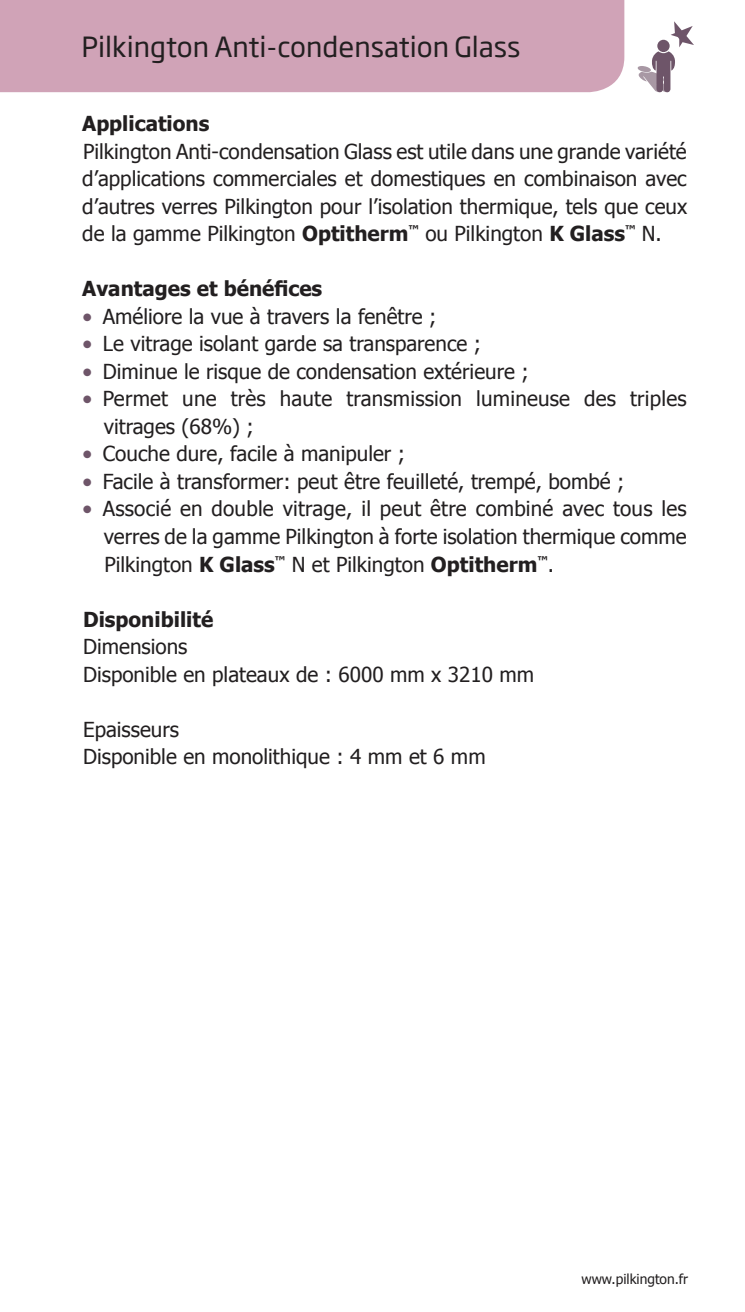
<style>
.page{position:relative;width:745px;height:1312px;background:#fff}
.page>*{position:absolute;margin:0;border:0;box-sizing:border-box;transform-origin:0 0}
.t1{font:27.5px "Soho Gothic Pro";color:#221f20}
.t2{font:20.5px/27.5px "Tahoma";color:#221f20}
.t3{font:700 20.5px "Tahoma";color:#221f20}
.t4{font:13.75px "Tahoma";color:#221f20}
.s1{font-weight:700}
</style>
<div class="page">
<div style="left:0;top:0;width:624px;height:92px;background:#d0a3b7"></div>
<svg style="left:637px;top:21px;width:56px;height:71px"></svg>
<div style="left:657px;top:40px;width:12px;height:12px;background:#6e5569;border-radius:50%"></div>
<h1 class="t1" style="left:81px;top:26px;width:440px">Pilkington Anti-condensation Glass</h1>
<p class="t3" style="left:82px;top:109px;width:129px">Applications</p>
<p class="t2" style="left:82px;top:136px;width:606px;text-align:justify">Pilkington Anti-condensation Glass est utile dans une grande variété d’applications commerciales et domestiques en combinaison avec d’autres verres Pilkington pour l’isolation thermique, tels que ceux de la gamme Pilkington <span class="s1">Optitherm</span><sup>™</sup> ou Pilkington <span class="s1">K Glass</span><sup>™</sup> N.</p>
<p class="t3" style="left:82px;top:274px;width:241px">Avantages et bénéfices</p>
<p class="t2" style="left:83px;top:301px;width:354px"><sup>●</sup> Améliore la vue à travers la fenêtre ;</p>
<p class="t2" style="left:83px;top:329px;width:399px"><sup>●</sup> Le vitrage isolant garde sa transparence ;</p>
<p class="t2" style="left:83px;top:356px;width:446px"><sup>●</sup> Diminue le risque de condensation extérieure ;</p>
<p class="t2" style="left:104px;top:384px;width:584px;text-indent:-21px"><sup>●</sup> Permet une très haute transmission lumineuse des triples vitrages (68%) ;</p>
<p class="t2" style="left:83px;top:439px;width:323px"><sup>●</sup> Couche dure, facile à manipuler ;</p>
<p class="t2" style="left:83px;top:466px;width:542px"><sup>●</sup> Facile à transformer: peut être feuilleté, trempé, bombé ;</p>
<p class="t2" style="left:104px;top:494px;width:584px;text-align:justify;text-indent:-21px"><sup>●</sup> Associé en double vitrage, il peut être combiné avec tous les verres de la gamme Pilkington à forte isolation thermique comme Pilkington <span class="s1">K Glass</span><sup>™</sup> N et Pilkington <span class="s1">Optitherm</span><sup>™</sup>.</p>
<p class="t3" style="left:83px;top:604px;width:132px">Disponibilité</p>
<p class="t2" style="left:83px;top:631px;width:452px">Dimensions<br>Disponible en plateaux de : 6000 mm x 3210 mm</p>
<p class="t2" style="left:83px;top:714px;width:404px">Epaisseurs<br>Disponible en monolithique : 4 mm et 6 mm</p>
<p class="t4" style="left:581px;top:1268px;width:108px">www.pilkington.fr</p>
</div>
